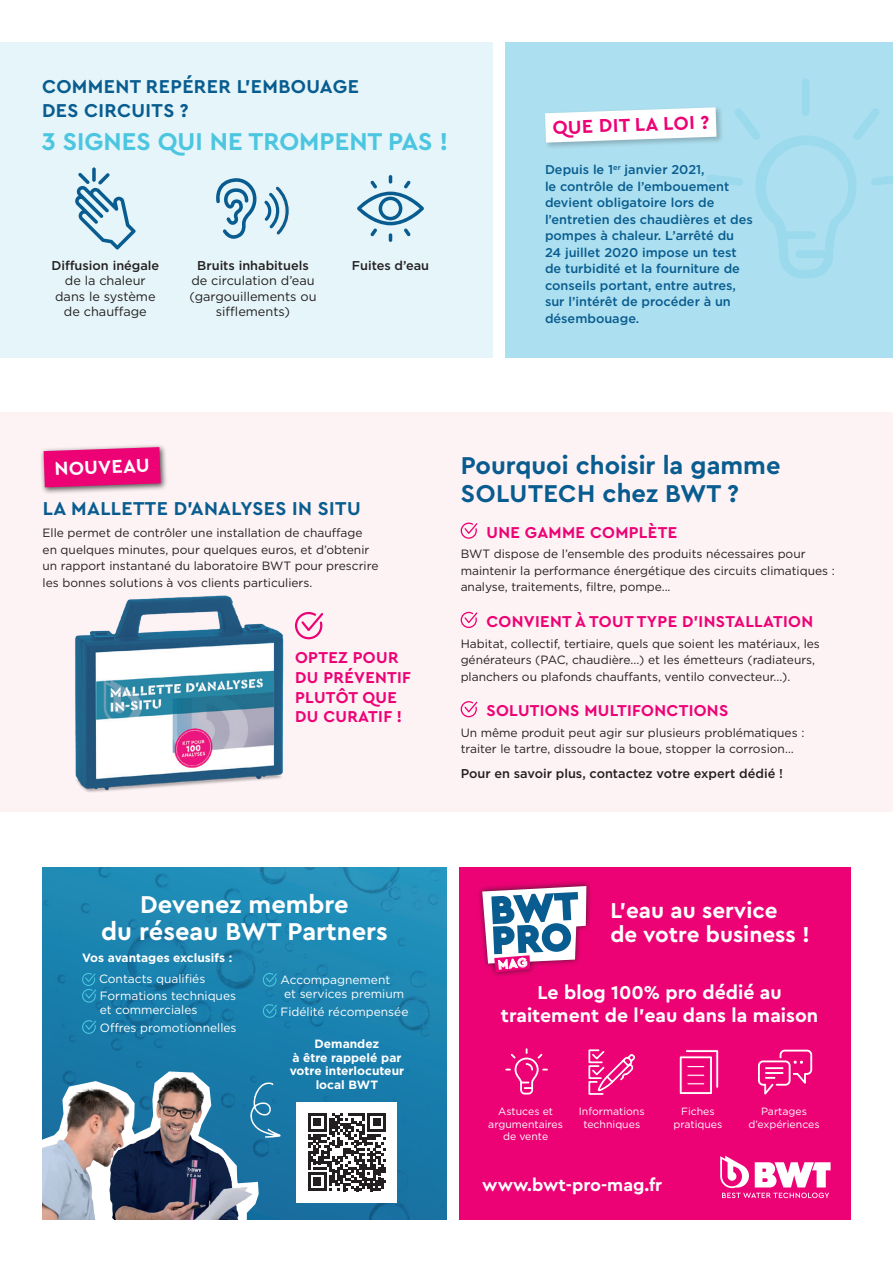
<style>
.page{position:relative;width:893px;height:1263px;background:#fff}
.page>*{position:absolute;margin:0;border:0;box-sizing:border-box;transform-origin:0 0}
.t1{font:700 37.65px/30.3px "Cera PRO";color:#085c8f}
.t2{font:700 25.5px/28.5px "Cera PRO";color:#085c8f}
.t3{font:700 25.5px/27px "Cera PRO";color:#fff;text-align:center}
.t4{font:700 25.5px "Cera PRO";color:#4cc6e0}
.t5{font:700 22.5px/24px "Cera PRO";color:#fff}
.t6{font:700 19.5px/23.4px "Cera PRO";letter-spacing:.02em;color:#085c8f}
.t7{font:700 19.5px/22.5px "Cera PRO";color:#fff;text-align:center}
.t8{font:700 19.5px "Cera PRO";color:#ed0275}
.t9{font:700 18px "Cera PRO";color:#fff}
.t10{font:700 16.5px/19.8px "Cera PRO";letter-spacing:.02em;color:#ed0275}
.t11{font:500 12.75px/16.5px "Gotham";color:#085c8f}
.t12{font:500 12.75px "Gotham";color:#231f20}
.t13{font:12.75px/15.3px "Gotham";color:#231f20;text-align:center}
.t14{font:12px/16.5px "Gotham";color:#231f20}
.t15{font:12px/17.7px "Gotham";color:#fff}
.t16{font:700 12px/13.5px "Gotham";color:#fff;text-align:center}
.t17{font:10.5px/12.6px "Gotham";color:#fff;text-align:center}
</style>
<div class="page">
<div style="left:0;top:42px;width:493px;height:315px;background:#e5f5f9"></div>
<div style="left:505px;top:42px;width:388px;height:315px;background:#acdfef"></div>
<svg style="left:545px;top:78px;width:348px;height:200px"></svg>
<svg style="left:75px;top:167px;width:61px;height:82px"></svg>
<svg style="left:216px;top:178px;width:41px;height:61px"></svg>
<svg style="left:264px;top:186px;width:25px;height:50px"></svg>
<svg style="left:357px;top:175px;width:67px;height:67px"></svg>
<div style="left:459px;top:867px;width:391px;height:353px;background:#ed0275"></div>
<img style="left:43px;top:867px;width:403px;height:353px">
<svg style="left:82px;top:973px;width:14px;height:30px"></svg>
<svg style="left:82px;top:1020px;width:14px;height:14px"></svg>
<svg style="left:263px;top:973px;width:14px;height:14px"></svg>
<svg style="left:263px;top:1004px;width:14px;height:14px"></svg>
<svg style="left:720px;top:1156px;width:111px;height:42px"></svg>
<div style="left:297px;top:1102px;width:100px;height:100px;background:#fff"></div>
<svg style="left:308px;top:1113px;width:78px;height:78px"></svg>
<svg style="left:43px;top:1071px;width:238px;height:149px;background:#637f95"></svg>
<div style="left:476px;top:880px;width:116px;height:98px;background:#231f20;opacity:.75"></div>
<svg style="left:758px;top:1049px;width:55px;height:46px"></svg>
<svg style="left:505px;top:1048px;width:43px;height:46px"></svg>
<svg style="left:679px;top:1049px;width:40px;height:45px"></svg>
<div style="left:687px;top:1082px;width:18px;height:3px;background:#fff;border:1px solid #ed0275"></div>
<svg style="left:588px;top:1049px;width:48px;height:46px"></svg>
<div style="left:0;top:412px;width:893px;height:400px;background:#fdf2f4"></div>
<svg style="left:461px;top:522px;width:16px;height:17px"></svg>
<svg style="left:461px;top:612px;width:16px;height:16px"></svg>
<svg style="left:461px;top:701px;width:16px;height:16px"></svg>
<img style="left:75px;top:595px;width:236px;height:197px">
<div style="left:40px;top:444px;width:128px;height:50px;background:#231f20;opacity:.75"></div>
<svg style="left:44px;top:447px;width:117px;height:40px;background:#e7147b"></svg>
<svg style="left:295px;top:612px;width:28px;height:27px"></svg>
<svg style="left:482px;top:886px;width:104px;height:86px;background:#f5c1da"></svg>
<h3 class="t6" style="left:42px;top:74px;width:319px">COMMENT REPÉRER L’EMBOUAGE<br>DES CIRCUITS ?</h3>
<h2 class="t4" style="left:42px;top:125px;width:408px">3 SIGNES QUI NE TROMPENT PAS !</h2>
<p class="t12" style="left:51px;top:257px;width:109px">Diffusion inégale</p>
<p class="t13" style="left:55px;top:273px;width:102px">de la chaleur dans le système de chauffage</p>
<p class="t12" style="left:197px;top:257px;width:113px">Bruits inhabituels</p>
<p class="t13" style="left:190px;top:273px;width:128px">de circulation d’eau (gargouillements ou sifflements)</p>
<p class="t12" style="left:352px;top:257px;width:79px">Fuites d’eau</p>
<h3 class="t8" style="left:552px;top:115px;width:158px;rotate:-2deg">QUE DIT LA LOI ?</h3>
<p class="t11" style="left:545px;top:161px;width:209px">Depuis le 1<sup>er</sup> janvier 2021,<br>le contrôle de l’embouement devient obligatoire lors de l’entretien des chaudières et des pompes à chaleur. L’arrêté du<br>24 juillet 2020 impose un test de turbidité et la fourniture de conseils portant, entre autres, sur l’intérêt de procéder à un désembouage.</p>
<h3 class="t7" style="left:54px;top:457px;width:96px;rotate:-2deg">NOUVEAU</h3>
<h3 class="t6" style="left:43px;top:496px;width:319px">LA MALLETTE D’ANALYSES IN SITU</h3>
<p class="t14" style="left:43px;top:524px;width:337px">Elle permet de contrôler une installation de chauffage en quelques minutes, pour quelques euros, et d’obtenir un rapport instantané du laboratoire BWT pour prescrire les bonnes solutions à vos clients particuliers.</p>
<h3 class="t10" style="left:295px;top:647px;width:117px">OPTEZ POUR<br>DU PRÉVENTIF<br>PLUTÔT QUE<br>DU CURATIF !</h3>
<h2 class="t2" style="left:461px;top:450px;width:321px">Pourquoi choisir la gamme<br>SOLUTECH chez BWT ?</h2>
<h3 class="t10" style="left:486px;top:521px;width:192px">UNE GAMME COMPLÈTE</h3>
<p class="t14" style="left:461px;top:545px;width:376px">BWT dispose de l’ensemble des produits nécessaires pour maintenir la performance énergétique des circuits climatiques : analyse, traitements, filtre, pompe...</p>
<h3 class="t10" style="left:486px;top:611px;width:328px">CONVIENT À TOUT TYPE D’INSTALLATION</h3>
<p class="t14" style="left:461px;top:635px;width:361px">Habitat, collectif, tertiaire, quels que soient les matériaux, les générateurs (PAC, chaudière...) et les émetteurs (radiateurs, planchers ou plafonds chauffants, ventilo convecteur...).</p>
<h3 class="t10" style="left:486px;top:700px;width:243px">SOLUTIONS MULTIFONCTIONS</h3>
<p class="t14" style="left:461px;top:724px;width:345px">Un même produit peut agir sur plusieurs problématiques : traiter le tartre, dissoudre la boue, stopper la corrosion…</p>
<p class="t12" style="left:461px;top:765px;width:324px">Pour en savoir plus, contactez votre expert dédié !</p>
<h1 class="t1" style="left:490px;top:893px;width:89px;rotate:-3deg">BWT<br>PRO</h1>
<h2 class="t3" style="left:101px;top:890px;width:288px">Devenez membre<br>du réseau BWT Partners</h2>
<h3 class="t5" style="left:610px;top:897px;width:201px">L’eau au service de votre business !</h3>
<p class="t16" style="left:82px;top:951px;width:152px">Vos avantages exclusifs :</p>
<p class="t15" style="left:99px;top:969px;width:139px">Contacts qualifiés<br>Formations techniques</p>
<p class="t15" style="left:100px;top:1000px;width:138px">et commerciales<br>Offres promotionnelles</p>
<p class="t15" style="left:281px;top:973px;width:125px;line-height:13.5px">Accompagnement et services premium</p>
<p class="t15" style="left:281px;top:1002px;width:129px">Fidélité récompensée</p>
<p class="t16" style="left:290px;top:1037px;width:116px">Demandez<br>à être rappelé par votre interlocuteur local BWT</p>
<h3 class="t7" style="left:501px;top:981px;width:319px">Le blog 100% pro dédié au traitement de l’eau dans la maison</h3>
<p class="t17" style="left:488px;top:1105px;width:76px">Astuces et argumentaires de vente</p>
<p class="t17" style="left:579px;top:1105px;width:67px">Informations techniques</p>
<p class="t17" style="left:673px;top:1105px;width:50px">Fiches pratiques</p>
<p class="t17" style="left:748px;top:1105px;width:73px">Partages d’expériences</p>
<h3 class="t9" style="left:482px;top:1173px;width:181px">www.bwt-pro-mag.fr</h3>
</div>
